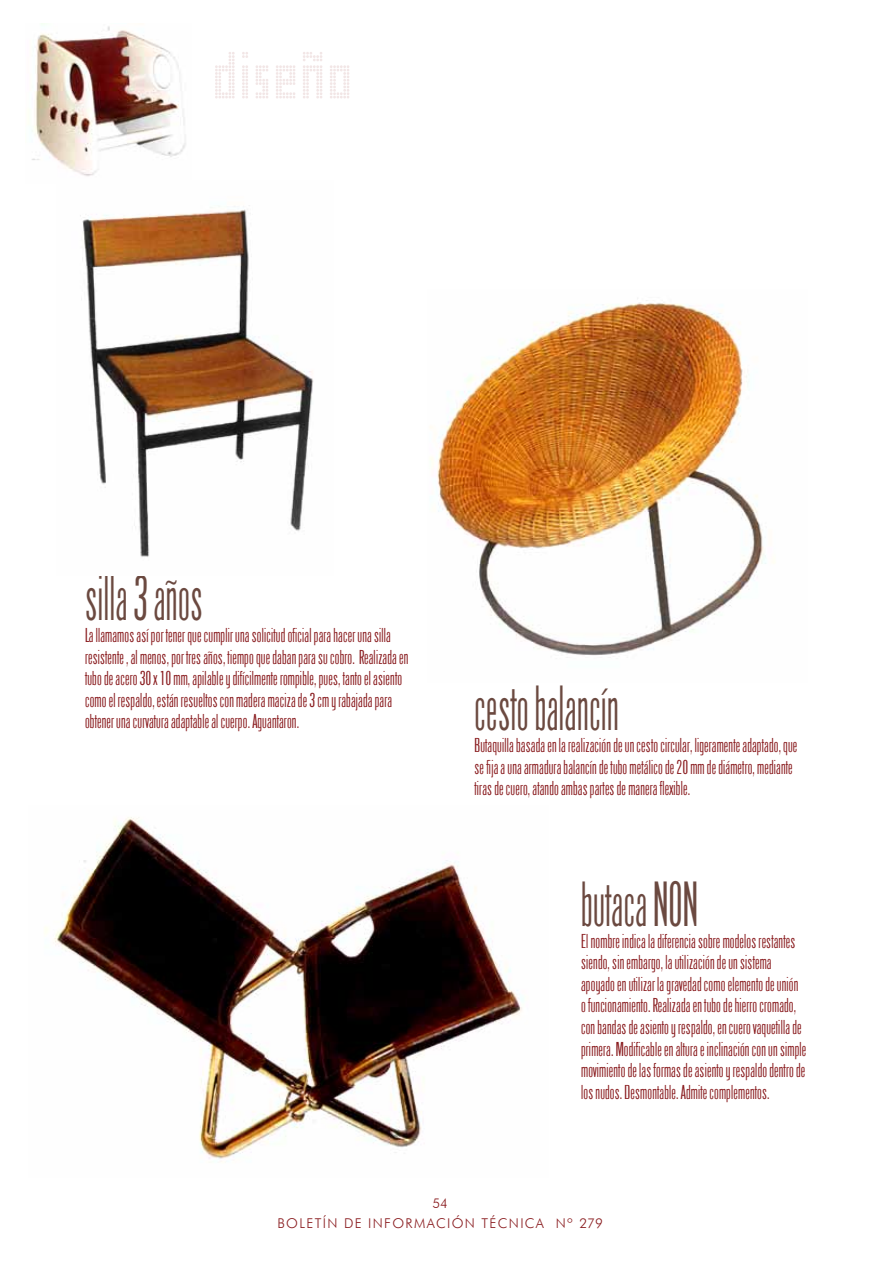
<style>
.page{position:relative;width:893px;height:1263px;background:#fff}
.page>*{position:absolute;margin:0;border:0;box-sizing:border-box;transform-origin:0 0}
.t1{font:67.5px "Pop Led";color:#f2e6e6}
.t2{font:57px "Arizona";color:#6b4940;scale:.8 1}
.t3{font:18px/21.6px "Arizona";color:#891b1e}
.t4{font:300 13.5px/20.2px "Futura BT";letter-spacing:.1em;color:#891b1e;text-align:center}
</style>
<div class="page">
<img style="left:32px;top:26px;width:154px;height:150px">
<img style="left:80px;top:209px;width:234px;height:348px">
<img style="left:430px;top:298px;width:345px;height:360px">
<img style="left:45px;top:817px;width:478px;height:345px">
<h1 class="t1" style="left:215px;top:38px;width:143px">diseño</h1>
<h2 class="t2" style="left:85px;top:565px;width:149px">silla 3 años</h2>
<p class="t3" style="left:85px;top:625px;width:325px">La llamamos así por tener que cumplir una solicitud oficial para hacer una silla resistente , al menos, por tres años, tiempo que daban para su cobro. Realizada en tubo de acero 30 x 10 mm, apilable y difícilmente rompible, pues, tanto el asiento como el respaldo, están resueltos con madera maciza de 3 cm y rabajada para obtener una curvatura adaptable al cuerpo. Aguantaron.</p>
<h2 class="t2" style="left:475px;top:675px;width:182px">cesto balancín</h2>
<p class="t3" style="left:475px;top:735px;width:325px">Butaquilla basada en la realización de un cesto circular, ligeramente adaptado, que se fija a una armadura balancín de tubo metálico de 20 mm de diámetro, mediante tiras de cuero, atando ambas partes de manera flexible.</p>
<h2 class="t2" style="left:581px;top:870px;width:148px">butaca NON</h2>
<p class="t3" style="left:581px;top:930px;width:227px">El nombre indica la diferencia sobre modelos restantes siendo, sin embargo, la utilización de un sistema apoyado en utilizar la gravedad como elemento de unión o funcionamiento. Realizada en tubo de hierro cromado, con bandas de asiento y respaldo, en cuero vaquetilla de primera. Modificable en altura e inclinación con un simple movimiento de las formas de asiento y respaldo dentro de los nudos. Desmontable. Admite complementos.</p>
<p class="t4" style="left:277px;top:1193px;width:327px">54<br>BOLETÍN DE INFORMACIÓN TÉCNICA Nº 279</p>
</div>
